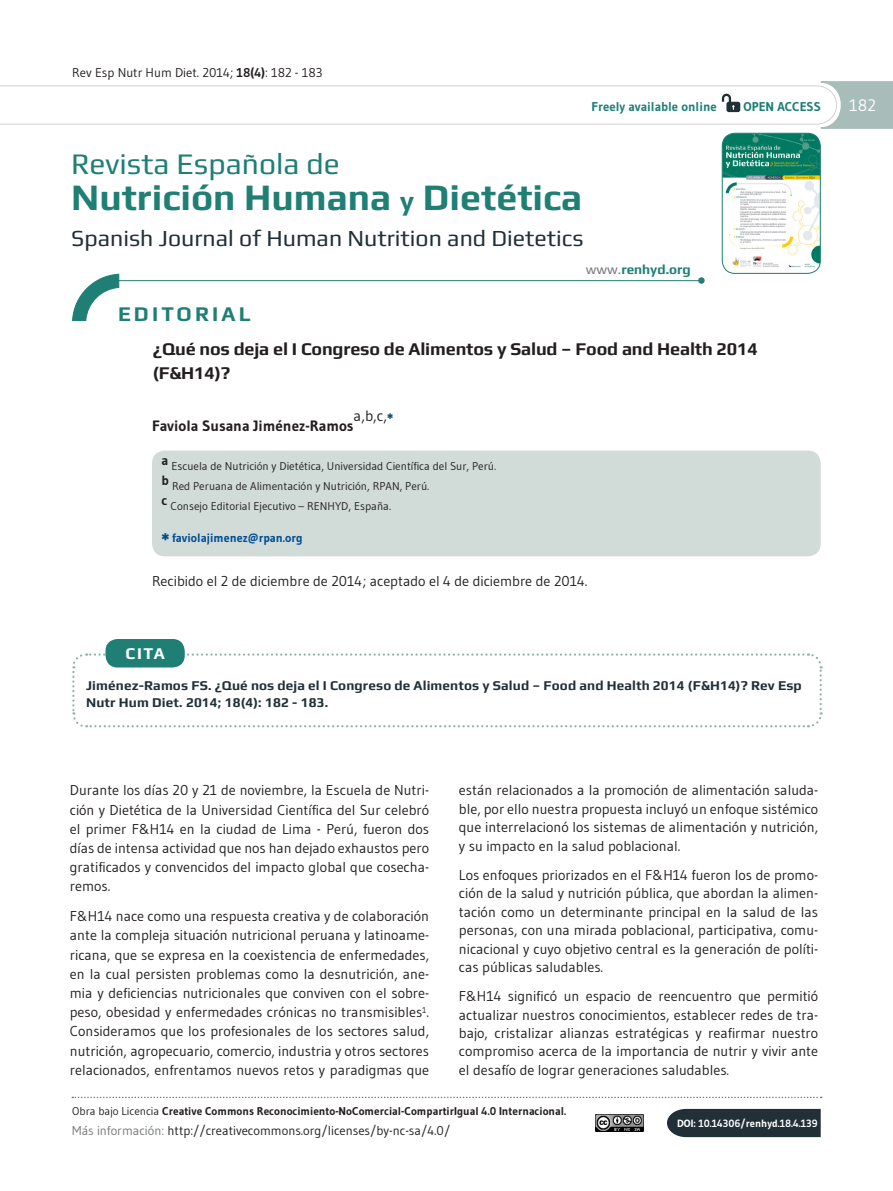
<style>
.page{position:relative;width:893px;height:1191px;background:#fff}
.page>*{position:absolute;margin:0;border:0;box-sizing:border-box;transform-origin:0 0}
.t1{font:700 37.5px "Play";color:#1f7f74}
.t2{font:30px "Play";color:#1f7f74}
.t3{font:23.1px "Play";color:#213036}
.t4{font:700 21px "Play";letter-spacing:.15em;color:#1f7f74}
.t5{font:700 18px/24px "Play";letter-spacing:-.01em;color:#231f20}
.t6{font:700 16.5px "Play";color:#fff}
.t7{font:16.5px "Gudea";color:#fff}
.t8{font:700 15px "Gudea";color:#231f20}
.t9{font:15px "Gudea";color:#231f20}
.t10{font:14.25px/19.2px "Gudea";color:#231f20;text-align:justify}
.t11{font:700 13.5px/17.2px "Play";letter-spacing:.01em;color:#213036}
.t12{font:700 13.5px "Play";color:#1f7f74}
.t13{font:12.75px "Gudea";color:#231f20}
.TEXTOS__2_5_SANGRIA{font:700 12.75px "Gudea";color:#1f7f74}
.t14{font:700 12px "Gudea";color:#004d91}
.t15{font:11.25px "Gudea";color:#231f20}
.t16{font:700 11.25px "Gudea";color:#231f20}
.t17{font:700 10.5px "Gudea";color:#fff}
.s1{font-weight:700}
.s2{font-size:27px}
.s3{font-weight:400;color:#76787b}
.s4{font-weight:700;color:#004d91}
.s5{font-size:19.5px}
.s6{font-weight:400}
.s7{color:#76787b}
</style>
<div class="page">
<svg style="left:72px;top:653px;width:751px;height:75px"></svg>
<div style="left:105px;top:639px;width:80px;height:28px;background:#1f7f74;border-radius:12px"></div>
<svg style="left:667px;top:1108px;width:154px;height:29px;background:#2d3c41"></svg>
<img style="left:722px;top:133px;width:98px;height:140px">
<div style="left:722px;top:133px;width:99px;height:141px;border:1px solid #1f7f74;border-radius:13px"></div>
<svg style="left:72px;top:1096px;width:750px;height:2px"></svg>
<hr style="left:105px;top:280px;width:595px;height:1px;background:#1f7f74">
<svg style="left:72px;top:273px;width:48px;height:48px"></svg>
<svg style="left:698px;top:277px;width:7px;height:7px"></svg>
<div style="left:152px;top:450px;width:669px;height:106px;background:#d1dbd8;border-radius:13px"></div>
<svg style="left:0;top:81px;width:893px;height:48px"></svg>
<img style="left:596px;top:1115px;width:47px;height:16px">
<p class="t13" style="left:72px;top:65px;width:252px">Rev Esp Nutr Hum Diet. 2014; <span class="s1">18(4)</span>: 182 - 183</p>
<p class="TEXTOS__2_5_SANGRIA" style="left:592px;top:99px;width:127px">Freely available online</p>
<p class="t2" style="left:71px;top:146px;width:270px">Revista Española de</p>
<p class="t1" style="left:71px;top:175px;width:513px">Nutrición Humana <span class="s2">y</span> Dietética</p>
<p class="t3" style="left:71px;top:224px;width:514px">Spanish Journal of Human Nutrition and Dietetics</p>
<p class="t4" style="left:118px;top:301px;width:134px">EDITORIAL</p>
<p class="t12" style="left:586px;top:262px;width:106px"><span class="s3">www.</span>renhyd.org</p>
<p class="TEXTOS__2_5_SANGRIA" style="left:743px;top:98px;width:79px">OPEN ACCESS</p>
<p class="t5" style="left:153px;top:336px;width:606px">¿Qué nos deja el I Congreso de Alimentos y Salud – Food and Health 2014 (F&amp;H14)?</p>
<p class="t8" style="left:152px;top:417px;width:203px">Faviola Susana Jiménez-Ramos</p>
<p class="t9" style="left:354px;top:406px;width:41px">a,b,c,<span class="s4">*</span></p>
<p class="t15" style="left:161px;top:458px;width:336px"><sup>a</sup> Escuela de Nutrición y Dietética, Universidad Científica del Sur, Perú.</p>
<p class="t15" style="left:161px;top:478px;width:269px"><sup>b</sup> Red Peruana de Alimentación y Nutrición, RPAN, Perú.</p>
<p class="t15" style="left:161px;top:498px;width:231px"><sup>c</sup> Consejo Editorial Ejecutivo – RENHYD, España.</p>
<p class="t14" style="left:161px;top:530px;width:143px"><span class="s5">*</span> faviolajimenez@rpan.org</p>
<p class="t10" style="left:152px;top:571px;width:437px">Recibido el 2 de diciembre de 2014; aceptado el 4 de diciembre de 2014.</p>
<p class="t6" style="left:125px;top:644px;width:41px">CITA</p>
<p class="t11" style="left:86px;top:676px;width:717px">Jiménez-Ramos FS. ¿Qué nos deja el I Congreso de Alimentos y Salud – Food and Health 2014 (F&amp;H14)? Rev Esp<br>Nutr Hum Diet. 2014; 18(4): 182 - 183.</p>
<p class="t7" style="left:849px;top:95px;width:28px">182</p>
<p class="t10" style="left:70px;top:780px;width:361px">Durante los días 20 y 21 de noviembre, la Escuela de Nutri&shy;ción y Dietética de la Universidad Científica del Sur celebró el primer F&amp;H14 en la ciudad de Lima - Perú, fueron dos días de intensa actividad que nos han dejado exhaustos pero gratificados y convencidos del impacto global que cosecha&shy;remos.</p>
<p class="t10" style="left:70px;top:906px;width:361px">F&amp;H14 nace como una respuesta creativa y de colaboración ante la compleja situación nutricional peruana y latinoame&shy;ricana, que se expresa en la coexistencia de enfermedades, en la cual persisten problemas como la desnutrición, ane&shy;mia y deficiencias nutricionales que conviven con el sobre&shy;peso, obesidad y enfermedades crónicas no transmisibles<sup>1</sup>.<br>Consideramos que los profesionales de los sectores salud, nutrición, agropecuario, comercio, industria y otros sectores relacionados, enfrentamos nuevos retos y paradigmas que</p>
<p class="t10" style="left:459px;top:781px;width:361px;line-height:18.5px">están relacionados a la promoción de alimentación saluda&shy;ble, por ello nuestra propuesta incluyó un enfoque sistémico que interrelacionó los sistemas de alimentación y nutrición, y su impacto en la salud poblacional.</p>
<p class="t10" style="left:459px;top:865px;width:361px;line-height:18.5px">Los enfoques priorizados en el F&amp;H14 fueron los de promo&shy;ción de la salud y nutrición pública, que abordan la alimen&shy;tación como un determinante principal en la salud de las personas, con una mirada poblacional, participativa, comu&shy;nicacional y cuyo objetivo central es la generación de políti&shy;cas públicas saludables.</p>
<p class="t10" style="left:459px;top:986px;width:361px;line-height:18.5px">F&amp;H14 significó un espacio de reencuentro que permitió actualizar nuestros conocimientos, establecer redes de tra&shy;bajo, cristalizar alianzas estratégicas y reafirmar nuestro compromiso acerca de la importancia de nutrir y vivir ante el desafío de lograr generaciones saludables.</p>
<p class="t16" style="left:72px;top:1104px;width:495px"><span class="s6">Obra bajo Licencia</span> Creative Commons Reconocimiento-NoComercial-CompartirIgual 4.0 Internacional.</p>
<p class="t13" style="left:72px;top:1122px;width:379px"><span class="s7">Más información:</span> http://creativecommons.org/licenses/by-nc-sa/4.0/</p>
<p class="t17" style="left:677px;top:1117px;width:142px">DOI: 10.14306/renhyd.18.4.139</p>
</div>
